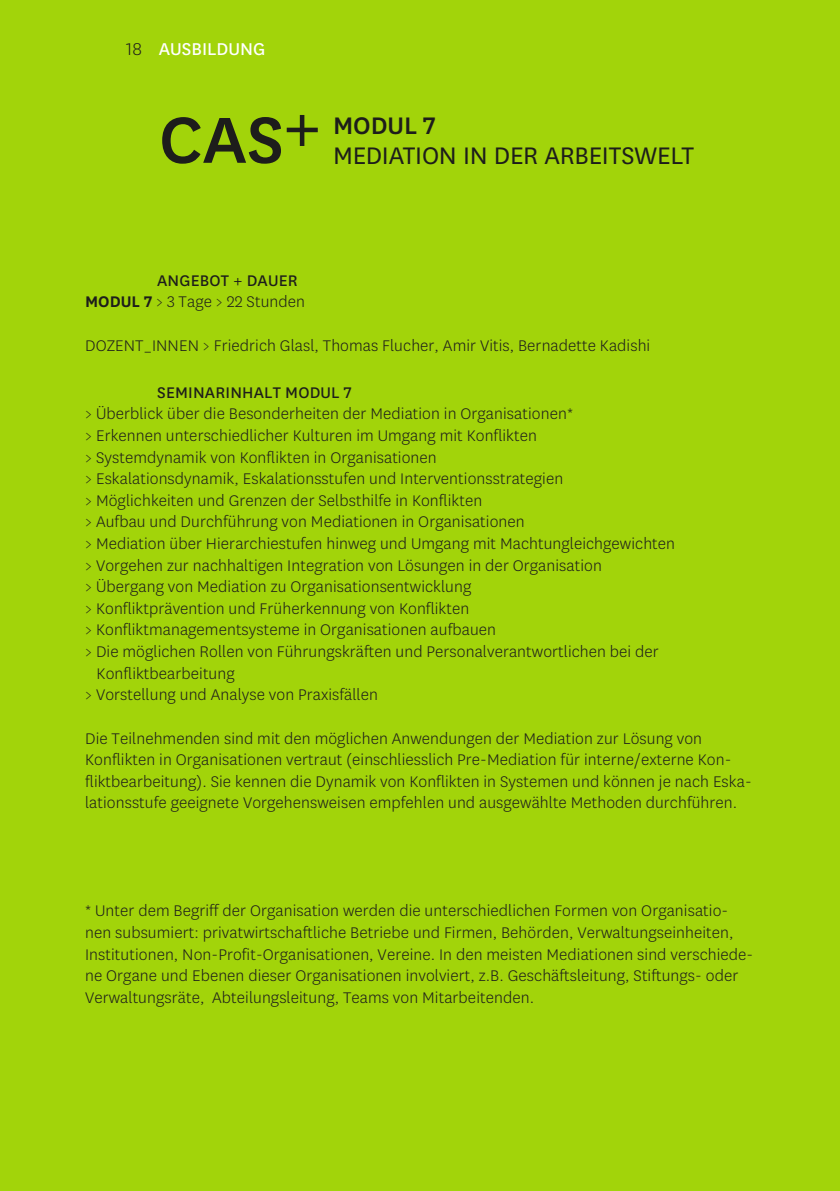
<style>
.page{position:relative;width:840px;height:1191px;background:#fff}
.page>*{position:absolute;margin:0;border:0;box-sizing:border-box;transform-origin:0 0}
.t1{font:500 76px "National Uni Fr";color:#1d1d1b}
.t2{font:28px "National Uni Fr";letter-spacing:-.01em;color:#1d1d1b}
.t3{font:500 28px "National Uni Fr";letter-spacing:-.005em;color:#1d1d1b}
.t4{font:20px "National Uni Fr";color:#fff}
.t5{font:300 18px/21.6px "National Uni Fr";letter-spacing:.005em;color:#1d1d1b}
.t6{font:18px "National Uni Fr";letter-spacing:.01em;color:#1d1d1b}
.s1{font-weight:300;color:#1d1d1b}
.s2{font-weight:400}
.s3{font-weight:600}
</style>
<div class="page">
<div style="left:0;top:0;width:839px;height:1191px;background:#a2d40a"></div>
<p class="t4" style="left:126px;top:36px;width:141px"><span class="s1">18</span> AUSBILDUNG</p>
<h1 class="t1" style="left:159px;top:88px;width:164px">CAS+</h1>
<h2 class="t3" style="left:333px;top:107px;width:104px">MODUL 7</h2>
<h2 class="t2" style="left:333px;top:138px;width:362px">MEDIATION IN DER ARBEITSWELT</h2>
<p class="t5" style="left:85px;top:269px;width:221px;text-indent:72px"><span class="s2">ANGEBOT + DAUER<br></span><span class="s3">MODUL 7</span> &gt; 3 Tage &gt; 22 Stunden</p>
<p class="t5" style="left:85px;top:334px;width:566px">DOZENT_INNEN &gt; Friedrich Glasl, Thomas Flucher, Amir Vitis, Bernadette Kadishi</p>
<p class="t6" style="left:157px;top:380px;width:196px">SEMINARINHALT MODUL 7</p>
<p class="t5" style="left:85px;top:402px;width:489px">&gt; Überblick über die Besonderheiten der Mediation in Organisationen*</p>
<p class="t5" style="left:85px;top:424px;width:453px">&gt; Erkennen unterschiedlicher Kulturen im Umgang mit Konflikten</p>
<p class="t5" style="left:85px;top:446px;width:353px">&gt; Systemdynamik von Konflikten in Organisationen</p>
<p class="t5" style="left:85px;top:467px;width:479px">&gt; Eskalationsdynamik, Eskalationsstufen und Interventionsstrategien</p>
<p class="t5" style="left:85px;top:489px;width:398px">&gt; Möglichkeiten und Grenzen der Selbsthilfe in Konflikten</p>
<p class="t5" style="left:85px;top:510px;width:441px">&gt; Aufbau und Durchführung von Mediationen in Organisationen</p>
<p class="t5" style="left:85px;top:532px;width:591px">&gt; Mediation über Hierarchiestufen hinweg und Umgang mit Machtungleichgewichten</p>
<p class="t5" style="left:85px;top:554px;width:518px">&gt; Vorgehen zur nachhaltigen Integration von Lösungen in der Organisation</p>
<p class="t5" style="left:85px;top:575px;width:387px">&gt; Übergang von Mediation zu Organisationsentwicklung</p>
<p class="t5" style="left:85px;top:597px;width:385px">&gt; Konfliktprävention und Früherkennung von Konflikten</p>
<p class="t5" style="left:85px;top:618px;width:412px">&gt; Konfliktmanagementsysteme in Organisationen aufbauen</p>
<p class="t5" style="left:85px;top:640px;width:575px">&gt; Die möglichen Rollen von Führungskräften und Personalverantwortlichen bei der</p>
<p class="t5" style="left:96px;top:662px;width:140px">Konfliktbearbeitung</p>
<p class="t5" style="left:85px;top:683px;width:294px">&gt; Vorstellung und Analyse von Praxisfällen</p>
<p class="t5" style="left:85px;top:726px;width:667px">Die Teilnehmenden sind mit den möglichen Anwendungen der Mediation zur Lösung von Konflikten in Organisationen vertraut (einschliesslich Pre-Mediation für interne/externe Kon&shy;fliktbearbeitung). Sie kennen die Dynamik von Konflikten in Systemen und können je nach Eska&shy;lationsstufe geeignete Vorgehensweisen empfehlen und ausgewählte Methoden durchführen.</p>
<p class="t5" style="left:85px;top:899px;width:669px">* Unter dem Begriff der Organisation werden die unterschiedlichen Formen von Organisatio&shy;nen subsumiert: privatwirtschaftliche Betriebe und Firmen, Behörden, Verwaltungseinheiten, Institutionen, Non-Profit-Organisationen, Vereine. In den meisten Mediationen sind verschiede&shy;ne Organe und Ebenen dieser Organisationen involviert, z.B. Geschäftsleitung, Stiftungs- oder Verwaltungsräte, Abteilungsleitung, Teams von Mitarbeitenden.</p>
</div>
